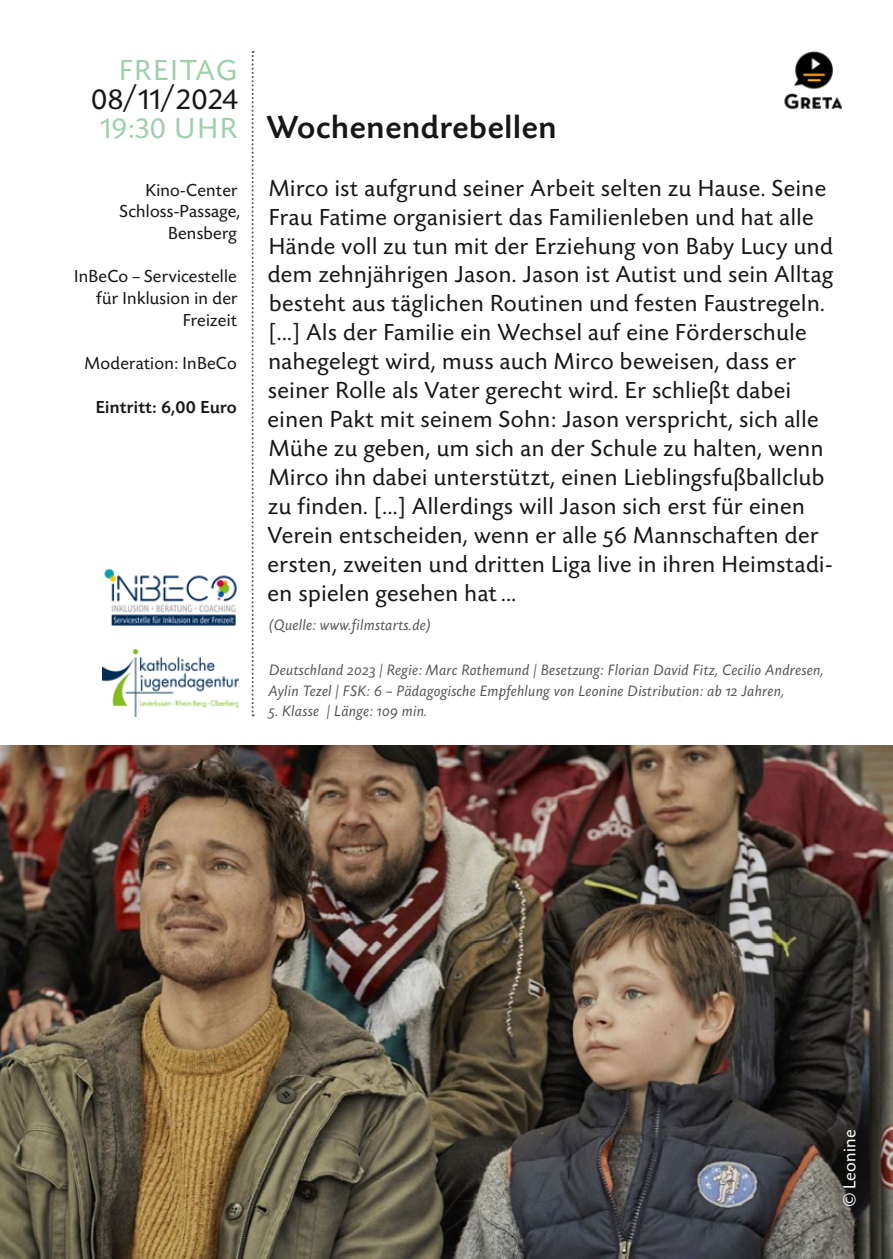
<style>
.page{position:relative;width:893px;height:1259px;background:#fff}
.page>*{position:absolute;margin:0;border:0;box-sizing:border-box;transform-origin:0 0}
.FL_Headline{font:500 33px "Today Sans Now Pro";letter-spacing:.025em;color:#181716}
.Kolumne_Headline{font:30px/28.8px "Today Sans Now Pro";letter-spacing:.025em;color:#9fd0aa;text-align:right}
.FL_TXT{font:24px/28.8px "Today Sans Now Pro";letter-spacing:.025em;color:#181716}
.Kolumne_Marginalie{font:18px/21.6px "Today Sans Now Pro";letter-spacing:.015em;color:#181716;text-align:right}
.Kolumne_Marginalie-2{font:500 18px "Today Sans Now Pro";letter-spacing:.015em;color:#181716}
.Bildunterschrift{font:18px "Today Sans Now Pro";letter-spacing:.02em;color:#fff}
.FL_Notiz{font:italic 15.6px/20.4px "Today Sans Now Pro";letter-spacing:.025em;color:#565655}
.s1{color:#181716}
</style>
<div class="page">
<svg style="left:252px;top:51px;width:2px;height:665px"></svg>
<img style="left:0;top:745px;width:893px;height:514px">
<img style="left:784px;top:51px;width:58px;height:58px">
<div style="left:806px;top:1093px;width:85px;height:146px;background:#181716;opacity:.5"></div>
<img style="left:104px;top:569px;width:133px;height:57px">
<img style="left:102px;top:649px;width:136px;height:67px">
<p class="Kolumne_Headline" style="left:91px;top:56px;width:148px">FREITAG<br><span class="s1">08/11/2024<br></span>19:30 UHR</p>
<p class="Kolumne_Marginalie" style="left:120px;top:179px;width:122px">Kino-Center<br>Schloss-Passage,<br>Bensberg</p>
<p class="Kolumne_Marginalie" style="left:74px;top:266px;width:165px">InBeCo – Servicestelle für Inklusion in der<br>Freizeit</p>
<p class="Kolumne_Marginalie" style="left:85px;top:352px;width:154px">Moderation: InBeCo</p>
<p class="Kolumne_Marginalie-2" style="left:96px;top:396px;width:142px">Eintritt: 6,00 Euro</p>
<p class="FL_Headline" style="left:267px;top:108px;width:291px">Wochenendrebellen</p>
<p class="FL_TXT" style="left:268px;top:173px;width:567px">Mirco ist aufgrund seiner Arbeit selten zu Hause. Seine Frau Fatime organisiert das Familienleben und hat alle Hände voll zu tun mit der Erziehung von Baby Lucy und dem zehnjährigen Jason. Jason ist Autist und sein Alltag besteht aus täglichen Routinen und festen Faustregeln. [...] Als der Familie ein Wechsel auf eine Förderschule nahegelegt wird, muss auch Mirco beweisen, dass er seiner Rolle als Vater gerecht wird. Er schließt dabei einen Pakt mit seinem Sohn: Jason verspricht, sich alle Mühe zu geben, um sich an der Schule zu halten, wenn Mirco ihn dabei unterstützt, einen Lieblingsfußballclub zu finden. [...] Allerdings will Jason sich erst für einen Verein entscheiden, wenn er alle 56 Mannschaften der ersten, zweiten und dritten Liga live in ihren Heimstadi&shy;en spielen gesehen hat ...</p>
<p class="FL_Notiz" style="left:269px;top:614px;width:163px">(Quelle: www.filmstarts.de)</p>
<p class="FL_Notiz" style="left:268px;top:660px;width:557px">Deutschland 2023 | Regie: Marc Rothemund | Besetzung: Florian David Fitz, Cecilio Andresen,<br>Aylin Tezel | FSK: 6 – Pädagogische Empfehlung von Leonine Distribution: ab 12 Jahren,</p>
<p class="FL_Notiz" style="left:269px;top:701px;width:160px">5. Klasse | Länge: 109 min.</p>
<p class="Bildunterschrift" style="left:839px;top:1206px;width:79px;rotate:-90deg">© Leonine</p>
</div>
